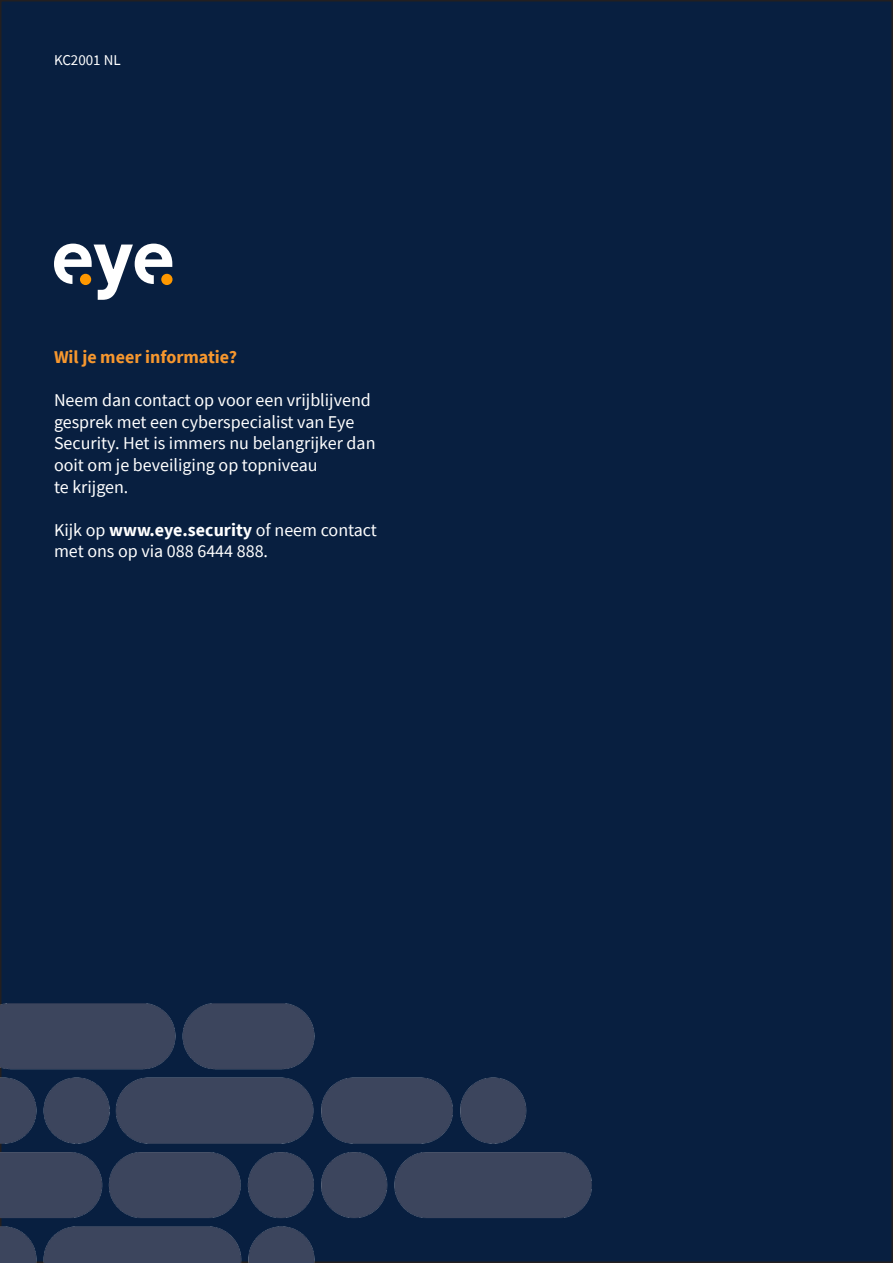
<style>
.page{position:relative;width:893px;height:1263px;background:#fff}
.page>*{position:absolute;margin:0;border:0;box-sizing:border-box;transform-origin:0 0}
.t1{font:18px/21.6px "Source Sans Pro";color:#fff}
.t2{font:700 18px "Source Sans Pro";color:#f7972e}
.t3{font:15px "Source Sans Pro";color:#fff}
.s1{font-weight:700}
</style>
<div class="page">
<div style="left:1px;top:1px;width:891px;height:1261px;background:#081f40"></div>
<img style="left:0;top:1003px;width:591px;height:260px">
<svg style="left:54px;top:244px;width:118px;height:56px"></svg>
<div style="left:80px;top:274px;width:11px;height:11px;background:#ff9800;border-radius:50%"></div>
<p class="t3" style="left:54px;top:51px;width:68px">KC2001 NL</p>
<p class="t2" style="left:54px;top:345px;width:185px">Wil je meer informatie?</p>
<p class="t1" style="left:54px;top:389px;width:323px">Neem dan contact op voor een vrijblijvend gesprek met een cyberspecialist van Eye Security. Het is immers nu belangrijker dan ooit om je beveiliging op topniveau</p>
<p class="t1" style="left:54px;top:476px;width:76px">te krijgen.</p>
<p class="t1" style="left:54px;top:519px;width:325px">Kijk op <span class="s1">www.eye.security</span> of neem contact met ons op via 088 6444 888.</p>
</div>
